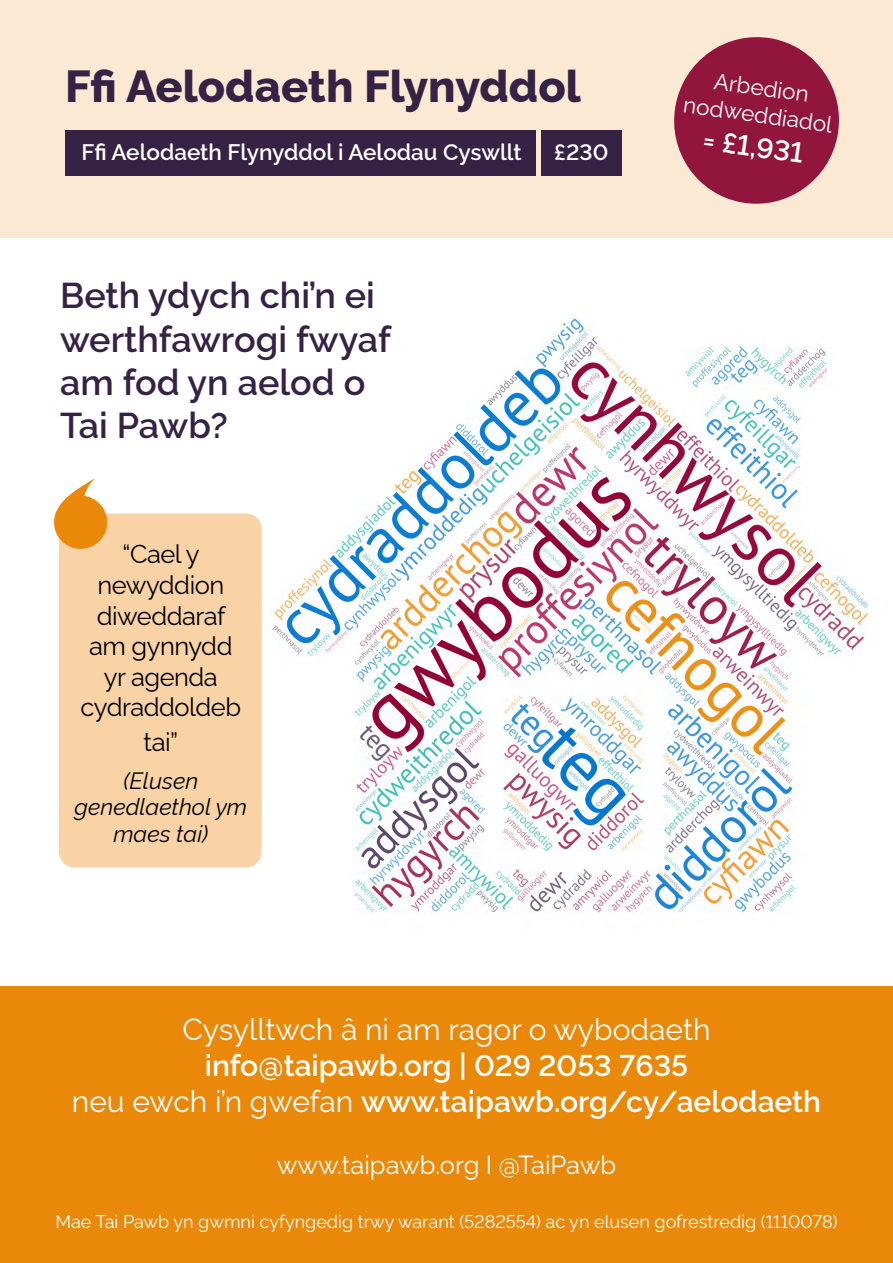
<style>
.page{position:relative;width:893px;height:1263px;background:#fff}
.page>*{position:absolute;margin:0;border:0;box-sizing:border-box;transform-origin:0 0}
.t1{font:800 45px "Rawline";color:#352245}
.t2{font:600 36px/43.2px "Rawline";color:#352245}
.t3{font:600 30px/36px "Rawline";color:#fff;text-align:center}
.t4{font:30px "Rawline";color:#fff}
.t5{font:600 28.5px "Rawline";color:#fff}
.t6{font:25.5px/30.6px "Rawline";letter-spacing:-.02em;color:#000;text-align:center}
.t7{font:25.5px "Rawline";color:#fff}
.t8{font:italic 23.1px/26.2px "Rawline";color:#000;text-align:center}
.t9{font:600 22.5px "Rawline";color:#fff}
.t10{font:22.5px/27px "Rawline";color:#fff;text-align:center}
.t11{font:18px "Rawline";color:#fff}
.s1{font-weight:400}
</style>
<div class="page">
<div style="left:0;top:0;width:893px;height:237px;background:#fce9d3"></div>
<svg style="left:674px;top:37px;width:165px;height:167px"></svg>
<div style="left:0;top:986px;width:893px;height:277px;background:#ea8909"></div>
<div style="left:65px;top:130px;width:471px;height:45px;background:#352245"></div>
<div style="left:541px;top:130px;width:81px;height:45px;background:#352245"></div>
<img style="left:255px;top:318px;width:613px;height:595px">
<div style="left:59px;top:513px;width:203px;height:354px;background:#f9d2a5;border-radius:15px"></div>
<svg style="left:54px;top:478px;width:56px;height:71px"></svg>
<h1 class="t1" style="left:65px;top:51px;width:517px">Ffi Aelodaeth Flynyddol</h1>
<p class="t9" style="left:82px;top:134px;width:442px">Ffi Aelodaeth Flynyddol i Aelodau Cyswllt</p>
<p class="t9" style="left:554px;top:134px;width:56px">£230</p>
<h2 class="t2" style="left:60px;top:271px;width:332px">Beth ydych chi’n ei werthfawrogi fwyaf am fod yn aelod o<br>Tai Pawb?</h2>
<h3 class="t6" style="left:81px;top:536px;width:162px">“Cael y newyddion diweddaraf am gynnydd yr agenda cydraddoldeb</h3>
<h3 class="t6" style="left:144px;top:724px;width:36px">tai”</h3>
<p class="t8" style="left:75px;top:765px;width:174px">(Elusen genedlaethol ym maes tai)</p>
<p class="t10" style="left:690px;top:62px;width:152px;rotate:8deg">Arbedion nodweddiadol</p>
<h3 class="t5" style="left:706px;top:117px;width:103px;rotate:8deg">= £1,931</h3>
<h3 class="t4" style="left:182px;top:1006px;width:530px">Cysylltwch â ni am ragor o wybodaeth</h3>
<h3 class="t3" style="left:72px;top:1045px;width:751px">info@taipawb.org | 029 2053 7635<br><span class="s1">neu ewch i’n gwefan</span> www.taipawb.org/cy/aelodaeth</h3>
<h3 class="t7" style="left:277px;top:1144px;width:341px">www.taipawb.org I @TaiPawb</h3>
<p class="t11" style="left:55px;top:1207px;width:784px">Mae Tai Pawb yn gwmni cyfyngedig trwy warant (5282554) ac yn elusen gofrestredig (1110078)</p>
</div>
